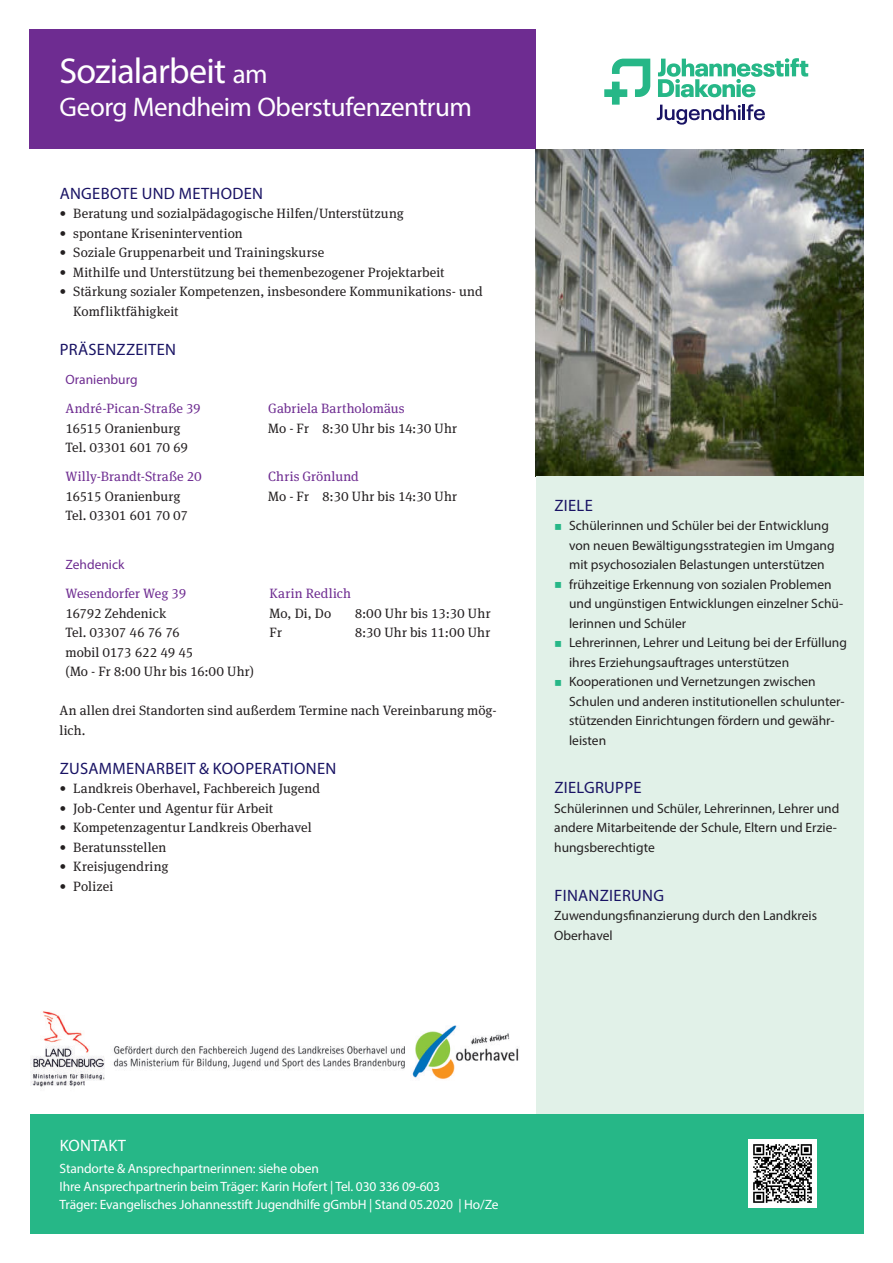
<style>
.page{position:relative;width:893px;height:1263px;background:#fff}
.page>*{position:absolute;margin:0;border:0;box-sizing:border-box;transform-origin:0 0}
.t1{font:36px "Myriad Pro";letter-spacing:-.02em;color:#fff}
.t2{font:27px "Myriad Pro";letter-spacing:-.02em;color:#fff}
.zwiti_11_night_TT{font:16.5px "Myriad Pro";letter-spacing:.02em;color:#191364}
.fließ_plak_nega{font:16.5px "Myriad Pro";letter-spacing:.01em;color:#fff}
.fließ_plak_black_9_1{font:13.5px/19.5px "Myriad Pro";color:#231f20}
.fließ_metapro_serif{font:13.5px/19.5px "Meta Serif Pro";letter-spacing:.01em;color:#231f20}
.fließ_plak_nega-2{font:13.5px/18px "Myriad Pro";letter-spacing:-.01em;color:#fff}
.zwiti_11_night_TT-2{font:13.5px "Meta Serif Pro";color:#231f20}
.zwiti_11_night_TT-3{font:13.5px "Meta Serif Pro";letter-spacing:.01em;color:#6e2c91}
.zwiti_11_night_TT-4{font:13.5px "Meta Serif Pro";letter-spacing:-.03em;color:#231f20}
.fliess_metapro_serif{font:13.5px "Myriad Pro";color:#6e2c91}
.zwiti_11_night_TT-5{font:13.5px "Meta Serif Pro";letter-spacing:-.02em;color:#231f20}
.s1{font-size:27px}
.s2{font-family:"Arial Unicode MS";color:#26b787}
</style>
<div class="page">
<img style="left:536px;top:149px;width:327px;height:327px">
<div style="left:536px;top:476px;width:327px;height:638px;background:#e1f1e8"></div>
<div style="left:30px;top:30px;width:506px;height:119px;background:#6e2c91"></div>
<svg style="left:604px;top:59px;width:46px;height:46px"></svg>
<svg style="left:658px;top:58px;width:150px;height:39px"></svg>
<svg style="left:657px;top:104px;width:108px;height:21px"></svg>
<div style="left:30px;top:1114px;width:833px;height:119px;background:#26b787"></div>
<img style="left:748px;top:1139px;width:69px;height:69px">
<img style="left:30px;top:1011px;width:489px;height:76px">
<p class="t1" style="left:60px;top:49px;width:210px">Sozialarbeit <span class="s1">am</span></p>
<p class="t2" style="left:60px;top:90px;width:414px">Georg Mendheim Oberstufenzentrum</p>
<p class="zwiti_11_night_TT" style="left:60px;top:183px;width:205px">ANGEBOTE UND METHODEN</p>
<p class="fließ_metapro_serif" style="left:60px;top:203px;width:346px">• Beratung und sozialpädagogische Hilfen/Unterstützung</p>
<p class="fließ_metapro_serif" style="left:60px;top:222px;width:185px">• spontane Krisenintervention</p>
<p class="fließ_metapro_serif" style="left:60px;top:242px;width:266px">• Soziale Gruppenarbeit und Trainingskurse</p>
<p class="fließ_metapro_serif" style="left:60px;top:261px;width:386px">• Mithilfe und Unterstützung bei themenbezogener Projektarbeit</p>
<p class="fließ_metapro_serif" style="left:73px;top:281px;width:411px;text-indent:-14px">• Stärkung sozialer Kompetenzen, insbesondere Kommunikations- und<br>Komfliktfähigkeit</p>
<p class="zwiti_11_night_TT" style="left:60px;top:339px;width:118px">PRÄSENZZEITEN</p>
<p class="fliess_metapro_serif" style="left:66px;top:371px;width:74px">Oranienburg</p>
<p class="zwiti_11_night_TT-3" style="left:66px;top:399px;width:137px">André-Pican-Straße 39</p>
<p class="zwiti_11_night_TT-2" style="left:66px;top:418px;width:116px">16515 Oranienburg</p>
<p class="zwiti_11_night_TT-4" style="left:66px;top:438px;width:124px">Tel. 03301 601 70 69</p>
<p class="zwiti_11_night_TT-3" style="left:268px;top:399px;width:138px">Gabriela Bartholomäus</p>
<p class="zwiti_11_night_TT-2" style="left:268px;top:418px;width:190px">Mo - Fr 8:30 Uhr bis 14:30 Uhr</p>
<p class="zwiti_11_night_TT-3" style="left:66px;top:467px;width:138px">Willy-Brandt-Straße 20</p>
<p class="zwiti_11_night_TT-2" style="left:66px;top:486px;width:116px">16515 Oranienburg</p>
<p class="zwiti_11_night_TT-4" style="left:66px;top:506px;width:124px">Tel. 03301 601 70 07</p>
<p class="zwiti_11_night_TT-3" style="left:268px;top:467px;width:92px">Chris Grönlund</p>
<p class="zwiti_11_night_TT-2" style="left:268px;top:486px;width:190px">Mo - Fr 8:30 Uhr bis 14:30 Uhr</p>
<p class="fliess_metapro_serif" style="left:66px;top:556px;width:60px">Zehdenick</p>
<p class="zwiti_11_night_TT-3" style="left:66px;top:584px;width:122px">Wesendorfer Weg 39</p>
<p class="zwiti_11_night_TT-2" style="left:66px;top:603px;width:102px">16792 Zehdenick</p>
<p class="zwiti_11_night_TT-4" style="left:66px;top:623px;width:116px">Tel. 03307 46 76 76</p>
<p class="zwiti_11_night_TT-5" style="left:66px;top:642px;width:129px">mobil 0173 622 49 45</p>
<p class="zwiti_11_night_TT-2" style="left:66px;top:662px;width:190px">(Mo - Fr 8:00 Uhr bis 16:00 Uhr)</p>
<p class="zwiti_11_night_TT-3" style="left:270px;top:584px;width:83px">Karin Redlich</p>
<p class="zwiti_11_night_TT-2" style="left:270px;top:603px;width:63px">Mo, Di, Do</p>
<p class="zwiti_11_night_TT-2" style="left:355px;top:603px;width:137px">8:00 Uhr bis 13:30 Uhr</p>
<p class="zwiti_11_night_TT-2" style="left:270px;top:623px;width:14px">Fr</p>
<p class="zwiti_11_night_TT-2" style="left:355px;top:623px;width:137px">8:30 Uhr bis 11:00 Uhr</p>
<p class="fließ_metapro_serif" style="left:60px;top:700px;width:439px">An allen drei Standorten sind außerdem Termine nach Vereinbarung mög&shy;lich.</p>
<p class="zwiti_11_night_TT" style="left:60px;top:758px;width:278px">ZUSAMMENARBEIT &amp; KOOPERATIONEN</p>
<p class="fließ_metapro_serif" style="left:60px;top:778px;width:262px">• Landkreis Oberhavel, Fachbereich Jugend</p>
<p class="fließ_metapro_serif" style="left:60px;top:798px;width:215px">• Job-Center und Agentur für Arbeit</p>
<p class="fließ_metapro_serif" style="left:60px;top:817px;width:254px">• Kompetenzagentur Landkreis Oberhavel</p>
<p class="fließ_metapro_serif" style="left:60px;top:837px;width:108px">• Beratunsstellen</p>
<p class="fließ_metapro_serif" style="left:60px;top:856px;width:111px">• Kreisjugendring</p>
<p class="fließ_metapro_serif" style="left:60px;top:876px;width:55px">• Polizei</p>
<p class="zwiti_11_night_TT" style="left:554px;top:495px;width:40px">ZIELE</p>
<p class="fließ_plak_black_9_1" style="left:569px;top:516px;width:267px;text-indent:-15px"><span class="s2">■</span> Schülerinnen und Schüler bei der Entwicklung von neuen Bewältigungsstrategien im Umgang mit psychosozialen Belastungen unterstützen</p>
<p class="fließ_plak_black_9_1" style="left:569px;top:574px;width:276px;text-indent:-15px"><span class="s2">■</span> frühzeitige Erkennung von sozialen Problemen und ungünstigen Entwicklungen einzelner Schü&shy;lerinnen und Schüler</p>
<p class="fließ_plak_black_9_1" style="left:569px;top:633px;width:279px;text-indent:-15px"><span class="s2">■</span> Lehrerinnen, Lehrer und Leitung bei der Erfüllung ihres Erziehungsauftrages unterstützen</p>
<p class="fließ_plak_black_9_1" style="left:569px;top:672px;width:277px;text-indent:-15px"><span class="s2">■</span> Kooperationen und Vernetzungen zwischen Schulen und anderen institutionellen schulunter&shy;stützenden Einrichtungen fördern und gewähr&shy;leisten</p>
<p class="zwiti_11_night_TT" style="left:554px;top:778px;width:89px">ZIELGRUPPE</p>
<p class="fließ_plak_black_9_1" style="left:554px;top:798px;width:287px">Schülerinnen und Schüler, Lehrerinnen, Lehrer und andere Mitarbeitende der Schule, Eltern und Erzie&shy;hungsberechtigte</p>
<p class="zwiti_11_night_TT" style="left:554px;top:885px;width:111px">FINANZIERUNG</p>
<p class="fließ_plak_black_9_1" style="left:554px;top:906px;width:264px">Zuwendungsfinanzierung durch den Landkreis<br>Oberhavel</p>
<p class="fließ_plak_nega" style="left:60px;top:1135px;width:68px">KONTAKT</p>
<p class="fließ_plak_nega-2" style="left:60px;top:1159px;width:261px">Standorte &amp; Ansprechpartnerinnen: siehe oben</p>
<p class="fließ_plak_nega-2" style="left:60px;top:1177px;width:441px">Ihre Ansprechpartnerin beim Träger: Karin Hofert | Tel. 030 336 09-603<br>Träger: Evangelisches Johannesstift Jugendhilfe gGmbH | Stand 05.2020 | Ho/Ze</p>
</div>
